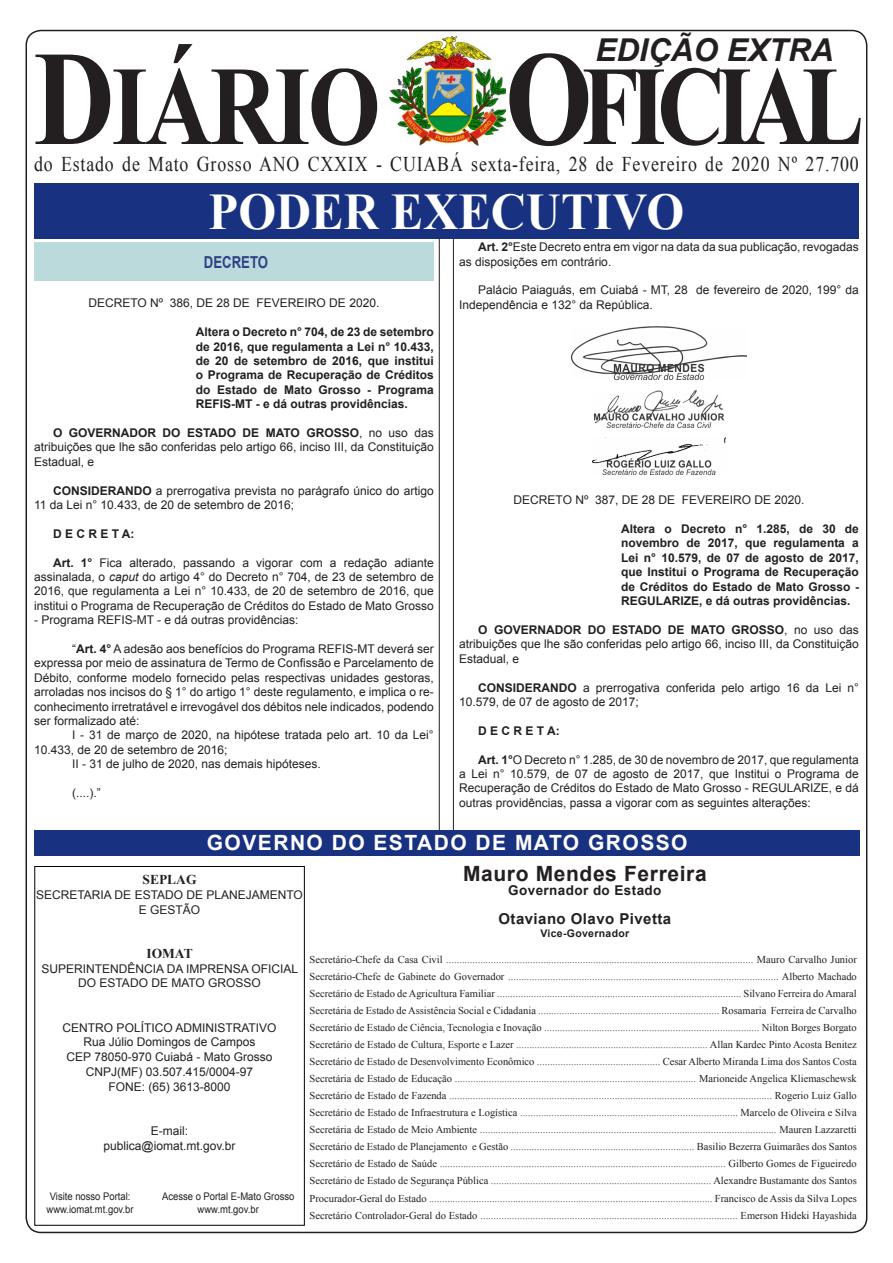
<style>
.page{position:relative;width:893px;height:1263px;background:#fff}
.page>*{position:absolute;margin:0;border:0;box-sizing:border-box;transform-origin:0 0}
.t1{font:700 112.5px "Times New Roman";letter-spacing:-.095em;color:#231f20;scale:.83 1}
.t2{font:700 51.3px "Times New Roman";color:#fff;scale:.95 1}
.t3{font:italic 700 31.5px "Arial";color:#231f20}
.t4{font:21px "Times New Roman";letter-spacing:.045em;color:#231f20;scale:.85 1}
.t5{font:700 21px "Arial";letter-spacing:.07em;color:#fff}
.t6{font:700 21px "Arial";letter-spacing:.03em;color:#231f20}
.t7{font:700 16.5px "Arial";color:#314186;scale:.8 1}
.t8{font:700 15px "Arial";letter-spacing:.03em;color:#231f20}
.t9{font:700 13.5px "Arial";letter-spacing:.03em;color:#231f20}
.t10{font:700 13.5px "Times New Roman";color:#231f20}
.t11{font:12px/14.4px "Arial";color:#231f20;text-align:justify}
.t12{font:700 12px/14.4px "Arial";color:#231f20;text-align:justify}
.t13{font:10.5px/17px "Times New Roman";color:#231f20;text-align:justify}
.t14{font:10.5px/12.6px "Arial";color:#231f20;scale:.9 1}
.t15{font:700 10.5px "Arial";letter-spacing:.03em;color:#231f20}
.s1{font-size:135px}
.s2{font-weight:700}
.s3{font-style:italic}
</style>
<div class="page">
<hr style="left:453px;top:234px;width:1px;height:604px;background:#231f20">
<hr style="left:439px;top:234px;width:1px;height:604px;background:#231f20">
<div style="left:34px;top:183px;width:825px;height:56px;background:#183181"></div>
<img style="left:389px;top:36px;width:117px;height:110px">
<div style="left:34px;top:830px;width:826px;height:26px;background:#183181"></div>
<div style="left:34px;top:866px;width:271px;height:360px;border:1px solid #000"></div>
<div style="left:34px;top:242px;width:400px;height:39px;background:#bbdadb"></div>
<img style="left:571px;top:326px;width:176px;height:53px">
<img style="left:595px;top:390px;width:128px;height:37px">
<img style="left:593px;top:438px;width:132px;height:37px">
<h3 class="t3" style="left:595px;top:29px;width:240px">EDIÇÃO EXTRA</h3>
<h1 class="t1" style="left:34px;top:29px;width:1001px"><span class="s1">D</span>IÁRIO <span class="s1">O</span>FICIAL</h1>
<h3 class="t4" style="left:34px;top:150px;width:972px">do Estado de Mato Grosso ANO CXXIX - CUIABÁ sexta-feira, 28 de Fevereiro de 2020 Nº 27.700</h3>
<h2 class="t2" style="left:209px;top:177px;width:502px">PODER EXECUTIVO</h2>
<h3 class="t7" style="left:204px;top:251px;width:82px">DECRETO</h3>
<p class="t11" style="left:88px;top:296px;width:292px">DECRETO Nº 386, DE 28 DE FEVEREIRO DE 2020.</p>
<p class="t12" style="left:196px;top:325px;width:239px">Altera o Decreto n° 704, de 23 de setembro de 2016, que regulamenta a Lei n° 10.433, de 20 de setembro de 2016, que institui o Programa de Recuperação de Créditos do Estado de Mato Grosso - Programa REFIS-MT - e dá outras providências.</p>
<p class="t11" style="left:34px;top:426px;width:401px;text-indent:19px"><span class="s2">O GOVERNADOR DO ESTADO DE MATO GROSSO</span>, no uso das atribuições que lhe são conferidas pelo artigo 66, inciso III, da Constituição Estadual, e</p>
<p class="t11" style="left:34px;top:483px;width:401px;text-indent:19px"><span class="s2">CONSIDERANDO</span> a prerrogativa prevista no parágrafo único do artigo<br>11 da Lei n° 10.433, de 20 de setembro de 2016;</p>
<p class="t12" style="left:53px;top:527px;width:83px">D E C R E T A:</p>
<p class="t11" style="left:34px;top:555px;width:401px;text-indent:19px"><span class="s2">Art. 1°</span> Fica alterado, passando a vigorar com a redação adiante assinalada, o <span class="s3">caput</span> do artigo 4° do Decreto n° 704, de 23 de setembro de 2016, que regulamenta a Lei n° 10.433, de 20 de setembro de 2016, que institui o Programa de Recuperação de Créditos do Estado de Mato Grosso</p>
<p class="t11" style="left:34px;top:613px;width:266px">- Programa REFIS-MT - e dá outras providências:</p>
<p class="t11" style="left:34px;top:642px;width:401px;text-indent:38px">“<span class="s2">Art. 4°</span> A adesão aos benefícios do Programa REFIS-MT deverá ser expressa por meio de assinatura de Termo de Confissão e Parcelamento de Débito, conforme modelo fornecido pelas respectivas unidades gestoras, arroladas nos incisos do § 1° do artigo 1° deste regulamento, e implica o re&shy;conhecimento irretratável e irrevogável dos débitos nele indicados, podendo ser formalizado até:</p>
<p class="t11" style="left:72px;top:728px;width:363px">I - 31 de março de 2020, na hipótese tratada pelo art. 10 da Lei°</p>
<p class="t11" style="left:34px;top:742px;width:195px">10.433, de 20 de setembro de 2016;</p>
<p class="t11" style="left:72px;top:757px;width:250px">II - 31 de julho de 2020, nas demais hipóteses.</p>
<p class="t11" style="left:72px;top:786px;width:30px">(....).”</p>
<p class="t11" style="left:459px;top:240px;width:401px;text-indent:19px"><span class="s2">Art. 2°</span>Este Decreto entra em vigor na data da sua publicação, revogadas as disposições em contrário.</p>
<p class="t11" style="left:459px;top:283px;width:401px;text-indent:19px">Palácio Paiaguás, em Cuiabá - MT, 28 de fevereiro de 2020, 199° da<br>Independência e 132° da República.</p>
<p class="t11" style="left:514px;top:493px;width:292px">DECRETO Nº 387, DE 28 DE FEVEREIRO DE 2020.</p>
<p class="t12" style="left:621px;top:522px;width:239px">Altera o Decreto n° 1.285, de 30 de novembro de 2017, que regulamenta a Lei n° 10.579, de 07 de agosto de 2017, que Institui o Programa de Recuperação de Créditos do Estado de Mato Grosso - REGULARIZE, e dá outras providências.</p>
<p class="t11" style="left:459px;top:623px;width:401px;text-indent:19px"><span class="s2">O GOVERNADOR DO ESTADO DE MATO GROSSO</span>, no uso das atribuições que lhe são conferidas pelo artigo 66, inciso III, da Constituição Estadual, e</p>
<p class="t11" style="left:459px;top:680px;width:401px;text-indent:19px"><span class="s2">CONSIDERANDO</span> a prerrogativa conferida pelo artigo 16 da Lei n°<br>10.579, de 07 de agosto de 2017;</p>
<p class="t12" style="left:478px;top:724px;width:83px">D E C R E T A:</p>
<p class="t11" style="left:459px;top:752px;width:401px;text-indent:19px"><span class="s2">Art. 1°</span>O Decreto n° 1.285, de 30 de novembro de 2017, que regulamenta a Lei n° 10.579, de 07 de agosto de 2017, que Institui o Programa de Recuperação de Créditos do Estado de Mato Grosso - REGULARIZE, e dá outras providências, passa a vigorar com as seguintes alterações:</p>
<h3 class="t5" style="left:207px;top:829px;width:482px">GOVERNO DO ESTADO DE MATO GROSSO</h3>
<h3 class="t6" style="left:463px;top:860px;width:245px">Mauro Mendes Ferreira</h3>
<p class="t9" style="left:508px;top:881px;width:155px">Governador do Estado</p>
<h3 class="t8" style="left:498px;top:909px;width:174px">Otaviano Olavo Pivetta</h3>
<p class="t15" style="left:540px;top:926px;width:90px">Vice-Governador</p>
<p class="t10" style="left:143px;top:870px;width:56px">SEPLAG</p>
<p class="t11" style="left:36px;top:887px;width:268px;text-align:center">Secretaria de Estado de Planejamento e Gestão</p>
<p class="t10" style="left:146px;top:944px;width:48px">IOMAT</p>
<p class="t11" style="left:41px;top:961px;width:34px">SUPERINTEND</p>
<p class="t11" style="left:127px;top:961px;width:16px">ÊNCIA</p>
<p class="t11" style="left:167px;top:961px;width:50px">DA IMPREN</p>
<p class="t11" style="left:233px;top:961px;width:43px">SA OFICIAL</p>
<p class="t11" style="left:78px;top:976px;width:47px">DO ESTADO</p>
<p class="t11" style="left:151px;top:976px;width:30px">DE MATO</p>
<p class="t11" style="left:208px;top:976px;width:53px">GROSSO</p>
<p class="t11" style="left:63px;top:1020px;width:10px">CENTRO</p>
<p class="t11" style="left:117px;top:1020px;width:36px">POLÍTICO</p>
<p class="t11" style="left:175px;top:1020px;width:8px">ADMINI</p>
<p class="t11" style="left:217px;top:1020px;width:16px">STRATI</p>
<p class="t11" style="left:259px;top:1020px;width:18px">VO</p>
<p class="t11" style="left:84px;top:1035px;width:174px">Rua Júlio Domingos de Campos</p>
<p class="t11" style="left:67px;top:1050px;width:207px">CE P 78050-970 Cuiabá - Mato Grosso</p>
<p class="t11" style="left:86px;top:1064px;width:169px">CN PJ(MF) 03.507.415/0004-97</p>
<p class="t11" style="left:109px;top:1079px;width:17px">FONE</p>
<p class="t11" style="left:142px;top:1079px;width:90px">: (65) 3613-8000</p>
<p class="t11" style="left:104px;top:1123px;width:134px;text-align:center">E-mail: publica@iomat.mt.gov.br</p>
<p class="t13" style="left:310px;top:951px;width:549px">Secretário-Chefe da Casa Civil ..................................................................................................................... Mauro Carvalho Junior Secretário-Chefe de Gabinete do Governador ....................................................................................................... Alberto Machado Secretário de Estado de Agricultura Familiar ............................................................................................. Silvano Ferreira do Amaral Secretária de Estado de Assistência Social e Cidadania ..................................................................... Rosamaria Ferreira de Carvalho Secretário de Estado de Ciência, Tecnologia e Inovação .................................................................................. Nilton Borges Borgato Secretário de Estado de Cultura, Esporte e Lazer ......................................................................... Allan Kardec Pinto Acosta Benitez Secretário de Estado de Desenvolvimento Econômico ............................................... Cesar Alberto Miranda Lima dos Santos Costa Secretária de Estado de Educação ............................................................................................ Marioneide Angelica Kliemaschewsk Secretário de Estado de Fazenda ........................................................................................................................... Rogerio Luiz Gallo Secretário de Estado de Infraestrutura e Logística ................................................................................... Marcelo de Oliveira e Silva Secretária de Estado de Meio Ambiente ................................................................................................................. Mauren Lazzaretti Secretário de Estado de Planejamento e Gestão ...................................................................... Basilio Bezerra Guimarães dos Santos Secretário de Estado de Saúde ............................................................................................................. Gilberto Gomes de Figueiredo Secretário de Estado de Segurança Pública .................................................................................... Alexandre Bustamante dos Santos Procurador-Geral do Estado ............................................................................................................ Francisco de Assis da Silva Lopes Secretário Controlador-Geral do Estado .................................................................................................. Emerson Hideki Hayashida</p>
<p class="t14" style="left:47px;top:1190px;width:98px">Visite nosso Portal: www.iomat.mt.gov.br</p>
<p class="t14" style="left:162px;top:1190px;width:149px;text-align:center">Acesse o Portal E-Mato Grosso www.mt.gov.br</p>
</div>
